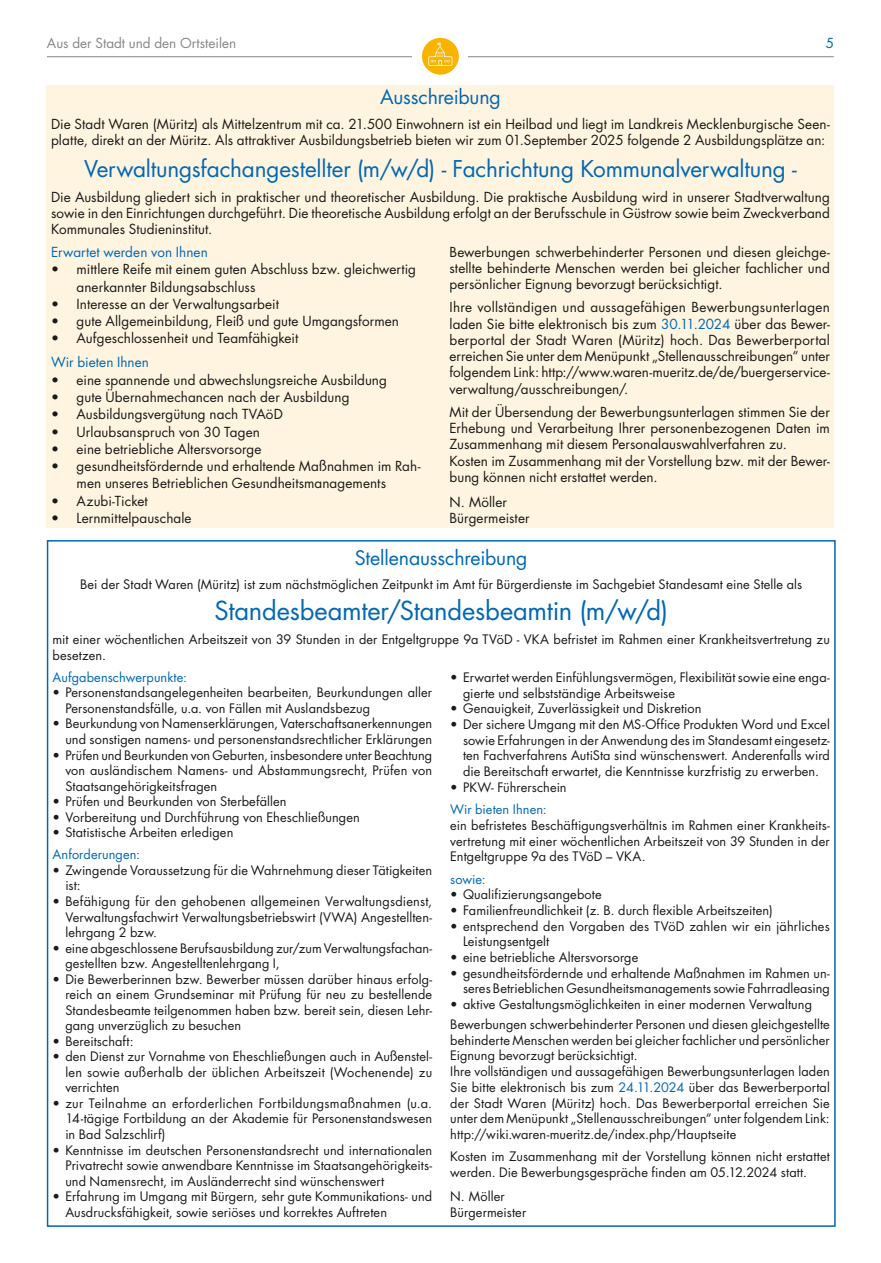
<style>
.page{position:relative;width:881px;height:1263px;background:#fff}
.page>*{position:absolute;margin:0;border:0;box-sizing:border-box;transform-origin:0 0}
.t1{font:25.5px "Futura LT";letter-spacing:-.01em;color:#0068b4}
.t2{font:22.5px "Futura LT";letter-spacing:-.005em;color:#0068b4}
.t3{font:19.5px "Futura LT";letter-spacing:-.01em;color:#0068b4}
.t4{font:13.5px/16.2px "Futura LT";letter-spacing:.005em;color:#1a1a18}
.t5{font:13.5px "Futura LT";letter-spacing:.005em;color:#0068b4}
.t6{font:13.5px "Futura LT";color:#868786}
.t7{font:12.75px/15.6px "Futura LT";letter-spacing:.005em;color:#1a1a18}
.t8{font:12.75px "Futura LT";letter-spacing:.01em;color:#0068b4}
.s1{color:#0068b4}
</style>
<div class="page">
<hr style="left:47px;top:56px;width:786px;height:1px;background:#868786">
<div style="left:412px;top:47px;width:55px;height:19px;background:#fff"></div>
<div style="left:422px;top:38px;width:36px;height:37px;background:#fab400;border-radius:50%"></div>
<svg style="left:428px;top:42px;width:24px;height:24px"></svg>
<div style="left:47px;top:85px;width:786px;height:442px;background:#fff4e0"></div>
<p class="t6" style="left:47px;top:35px;width:191px">Aus der Stadt und den Ortsteilen</p>
<p class="t5" style="left:825px;top:35px;width:10px">5</p>
<h3 class="t3" style="left:380px;top:85px;width:122px">Ausschreibung</h3>
<p class="t4" style="left:51px;top:116px;width:780px">Die Stadt Waren (Müritz) als Mittelzentrum mit ca. 21.500 Einwohnern ist ein Heilbad und liegt im Landkreis Mecklenburgische Seen&shy;platte, direkt an der Müritz. Als attraktiver Ausbildungsbetrieb bieten wir zum 01.September 2025 folgende 2 Ausbildungsplätze an:</p>
<h2 class="t2" style="left:84px;top:154px;width:714px">Verwaltungsfachangestellter (m/w/d) - Fachrichtung Kommunalverwaltung -</h2>
<p class="t4" style="left:51px;top:189px;width:780px;text-align:justify">Die Ausbildung gliedert sich in praktischer und theoretischer Ausbildung. Die praktische Ausbildung wird in unserer Stadtverwaltung sowie in den Einrichtungen durchgeführt. Die theoretische Ausbildung erfolgt an der Berufsschule in Güstrow sowie beim Zweckverband Kommunales Studieninstitut.</p>
<p class="t5" style="left:51px;top:243px;width:158px">Erwartet werden von Ihnen</p>
<p class="t4" style="left:77px;top:261px;width:341px;line-height:17.2px;text-indent:-26px">• mittlere Reife mit einem guten Abschluss bzw. gleichwertig anerkannter Bildungsabschluss</p>
<p class="t4" style="left:51px;top:296px;width:229px">• Interesse an der Verwaltungsarbeit</p>
<p class="t4" style="left:51px;top:313px;width:349px">• gute Allgemeinbildung, Fleiß und gute Umgangsformen</p>
<p class="t4" style="left:51px;top:330px;width:249px">• Aufgeschlossenheit und Teamfähigkeit</p>
<p class="t5" style="left:51px;top:354px;width:99px">Wir bieten Ihnen</p>
<p class="t4" style="left:51px;top:372px;width:337px">• eine spannende und abwechslungsreiche Ausbildung</p>
<p class="t4" style="left:51px;top:389px;width:300px">• gute Übernahmechancen nach der Ausbildung</p>
<p class="t4" style="left:51px;top:406px;width:233px">• Ausbildungsvergütung nach TVAöD</p>
<p class="t4" style="left:51px;top:424px;width:210px">• Urlaubsanspruch von 30 Tagen</p>
<p class="t4" style="left:51px;top:441px;width:212px">• eine betriebliche Altersvorsorge</p>
<p class="t4" style="left:77px;top:458px;width:345px;line-height:17.2px;text-indent:-26px">• gesundheitsfördernde und erhaltende Maßnahmen im Rah&shy;men unseres Betrieblichen Gesundheitsmanagements</p>
<p class="t4" style="left:51px;top:493px;width:98px">• Azubi-Ticket</p>
<p class="t4" style="left:51px;top:510px;width:142px">• Lernmittelpauschale</p>
<p class="t4" style="left:449px;top:244px;width:382px;text-align:justify">Bewerbungen schwerbehinderter Personen und diesen gleichge&shy;stellte behinderte Menschen werden bei gleicher fachlicher und persönlicher Eignung bevorzugt berücksichtigt.</p>
<p class="t4" style="left:449px;top:299px;width:382px;text-align:justify">Ihre vollständigen und aussagefähigen Bewerbungsunterlagen laden Sie bitte elektronisch bis zum <span class="s1">30.11.2024</span> über das Bewer&shy;berportal der Stadt Waren (Müritz) hoch. Das Bewerberportal erreichen Sie unter dem Menüpunkt „Stellenausschreibungen“ unter folgendem Link: http://www.waren-mueritz.de/de/buergerservice&shy;verwaltung/ausschreibungen/.</p>
<p class="t4" style="left:449px;top:404px;width:382px">Mit der Übersendung der Bewerbungsunterlagen stimmen Sie der Erhebung und Verarbeitung Ihrer personenbezogenen Daten im Zusammenhang mit diesem Personalauswahlverfahren zu.<br>Kosten im Zusammenhang mit der Vorstellung bzw. mit der Bewer&shy;bung können nicht erstattet werden.</p>
<p class="t4" style="left:449px;top:494px;width:82px">N. Möller<br>Bürgermeister</p>
<h3 class="t3" style="left:355px;top:545px;width:174px">Stellenausschreibung</h3>
<p class="t7" style="left:80px;top:577px;width:723px">Bei der Stadt Waren (Müritz) ist zum nächstmöglichen Zeitpunkt im Amt für Bürgerdienste im Sachgebiet Standesamt eine Stelle als</p>
<h1 class="t1" style="left:214px;top:594px;width:455px">Standesbeamter/Standesbeamtin (m/w/d)</h1>
<p class="t7" style="left:53px;top:632px;width:778px">mit einer wöchentlichen Arbeitszeit von 39 Stunden in der Entgeltgruppe 9a TVöD - VKA befristet im Rahmen einer Krankheitsvertretung zu besetzen.</p>
<p class="t8" style="left:53px;top:669px;width:136px">Aufgabenschwerpunkte:</p>
<p class="t7" style="left:65px;top:685px;width:368px;text-indent:-13px">• Personenstandsangelegenheiten bearbeiten, Beurkundungen aller<br>Personenstandsfälle, u.a. von Fällen mit Auslandsbezug</p>
<p class="t7" style="left:53px;top:716px;width:381px;text-align:right">• Beurkundung von Namenserklärungen, Vaterschaftsanerkennungen und sonstigen namens- und personenstandsrechtlicher Erklärungen</p>
<p class="t7" style="left:65px;top:747px;width:368px;text-align:justify;text-indent:-13px">• Prüfen und Beurkunden von Geburten, insbesondere unter Beachtung von ausländischem Namens- und Abstammungsrecht, Prüfen von Staatsangehörigkeitsfragen</p>
<p class="t7" style="left:53px;top:794px;width:235px">• Prüfen und Beurkunden von Sterbefällen</p>
<p class="t7" style="left:53px;top:809px;width:309px">• Vorbereitung und Durchführung von Eheschließungen</p>
<p class="t7" style="left:53px;top:825px;width:182px">• Statistische Arbeiten erledigen</p>
<p class="t8" style="left:53px;top:846px;width:89px">Anforderungen:</p>
<p class="t7" style="left:65px;top:862px;width:368px;text-indent:-13px">• Zwingende Voraussetzung für die Wahrnehmung dieser Tätigkeiten ist:</p>
<p class="t7" style="left:65px;top:894px;width:368px;text-align:justify;text-indent:-13px">• Befähigung für den gehobenen allgemeinen Verwaltungsdienst, Verwaltungsfachwirt Verwaltungsbetriebswirt (VWA) Angestellten&shy;lehrgang 2 bzw.</p>
<p class="t7" style="left:65px;top:940px;width:368px;text-indent:-13px">• eine abgeschlossene Berufsausbildung zur/zum Verwaltungsfachan&shy;gestellten bzw. Angestelltenlehrgang I,</p>
<p class="t7" style="left:65px;top:971px;width:368px;text-align:justify;text-indent:-13px">• Die Bewerberinnen bzw. Bewerber müssen darüber hinaus erfolg&shy;reich an einem Grundseminar mit Prüfung für neu zu bestellende Standesbeamte teilgenommen haben bzw. bereit sein, diesen Lehr&shy;gang unverzüglich zu besuchen</p>
<p class="t7" style="left:53px;top:1033px;width:82px">• Bereitschaft:</p>
<p class="t7" style="left:65px;top:1049px;width:368px;text-align:justify;text-indent:-13px">• den Dienst zur Vornahme von Eheschließungen auch in Außenstel&shy;len sowie außerhalb der üblichen Arbeitszeit (Wochenende) zu verrichten</p>
<p class="t7" style="left:65px;top:1095px;width:368px;text-align:justify;text-indent:-13px">• zur Teilnahme an erforderlichen Fortbildungsmaßnahmen (u.a.<br>14-tägige Fortbildung an der Akademie für Personenstandswesen in Bad Salzschlirf)</p>
<p class="t7" style="left:65px;top:1142px;width:368px;text-align:justify;text-indent:-13px">• Kenntnisse im deutschen Personenstandsrecht und internationalen Privatrecht sowie anwendbare Kenntnisse im Staatsangehörigkeits&shy;und Namensrecht, im Ausländerrecht sind wünschenswert</p>
<p class="t7" style="left:65px;top:1189px;width:368px;text-indent:-13px">• Erfahrung im Umgang mit Bürgern, sehr gute Kommunikations- und<br>Ausdrucksfähigkeit, sowie seriöses und korrektes Auftreten</p>
<p class="t7" style="left:463px;top:670px;width:368px;text-indent:-13px">• Erwartet werden Einfühlungsvermögen, Flexibilität sowie eine enga&shy;gierte und selbstständige Arbeitsweise</p>
<p class="t7" style="left:450px;top:701px;width:253px">• Genauigkeit, Zuverlässigkeit und Diskretion</p>
<p class="t7" style="left:463px;top:717px;width:368px;text-align:justify;text-indent:-13px">• Der sichere Umgang mit den MS-Office Produkten Word und Excel sowie Erfahrungen in der Anwendung des im Standesamt eingesetz&shy;ten Fachverfahrens AutiSta sind wünschenswert. Anderenfalls wird die Bereitschaft erwartet, die Kenntnisse kurzfristig zu erwerben.</p>
<p class="t7" style="left:450px;top:779px;width:118px">• PKW- Führerschein</p>
<p class="t8" style="left:450px;top:801px;width:98px">Wir bieten Ihnen:</p>
<p class="t7" style="left:450px;top:817px;width:381px;text-align:justify">ein befristetes Beschäftigungsverhältnis im Rahmen einer Krankheits&shy;vertretung mit einer wöchentlichen Arbeitszeit von 39 Stunden in der Entgeltgruppe 9a des TVöD – VKA.</p>
<p class="t8" style="left:450px;top:871px;width:37px">sowie:</p>
<p class="t7" style="left:450px;top:887px;width:153px">• Qualifizierungsangebote</p>
<p class="t7" style="left:450px;top:903px;width:324px">• Familienfreundlichkeit (z. B. durch flexible Arbeitszeiten)</p>
<p class="t7" style="left:463px;top:918px;width:368px;text-indent:-13px">• entsprechend den Vorgaben des TVöD zahlen wir ein jährliches<br>Leistungsentgelt</p>
<p class="t7" style="left:450px;top:950px;width:189px">• eine betriebliche Altersvorsorge</p>
<p class="t7" style="left:450px;top:965px;width:381px;text-align:right">• gesundheitsfördernde und erhaltende Maßnahmen im Rahmen un&shy;seres Betrieblichen Gesundheitsmanagements sowie Fahrradleasing</p>
<p class="t7" style="left:450px;top:994px;width:381px;line-height:20px">• aktive Gestaltungsmöglichkeiten in einer modernen Verwaltung<br>Bewerbungen schwerbehinderter Personen und diesen gleichgestellte</p>
<p class="t7" style="left:450px;top:1032px;width:381px">behinderte Menschen werden bei gleicher fachlicher und persönlicher Eignung bevorzugt berücksichtigt.<br>Ihre vollständigen und aussagefähigen Bewerbungsunterlagen laden Sie bitte elektronisch bis zum <span class="s1">24.11.2024</span> über das Bewerberportal der Stadt Waren (Müritz) hoch. Das Bewerberportal erreichen Sie unter dem Menüpunkt „Stellenausschreibungen“ unter folgendem Link: http://wiki.waren-mueritz.de/index.php/Hauptseite</p>
<p class="t7" style="left:450px;top:1149px;width:381px">Kosten im Zusammenhang mit der Vorstellung können nicht erstattet werden. Die Bewerbungsgespräche finden am 05.12.2024 statt.</p>
<p class="t7" style="left:450px;top:1189px;width:77px">N. Möller<br>Bürgermeister</p>
</div>
